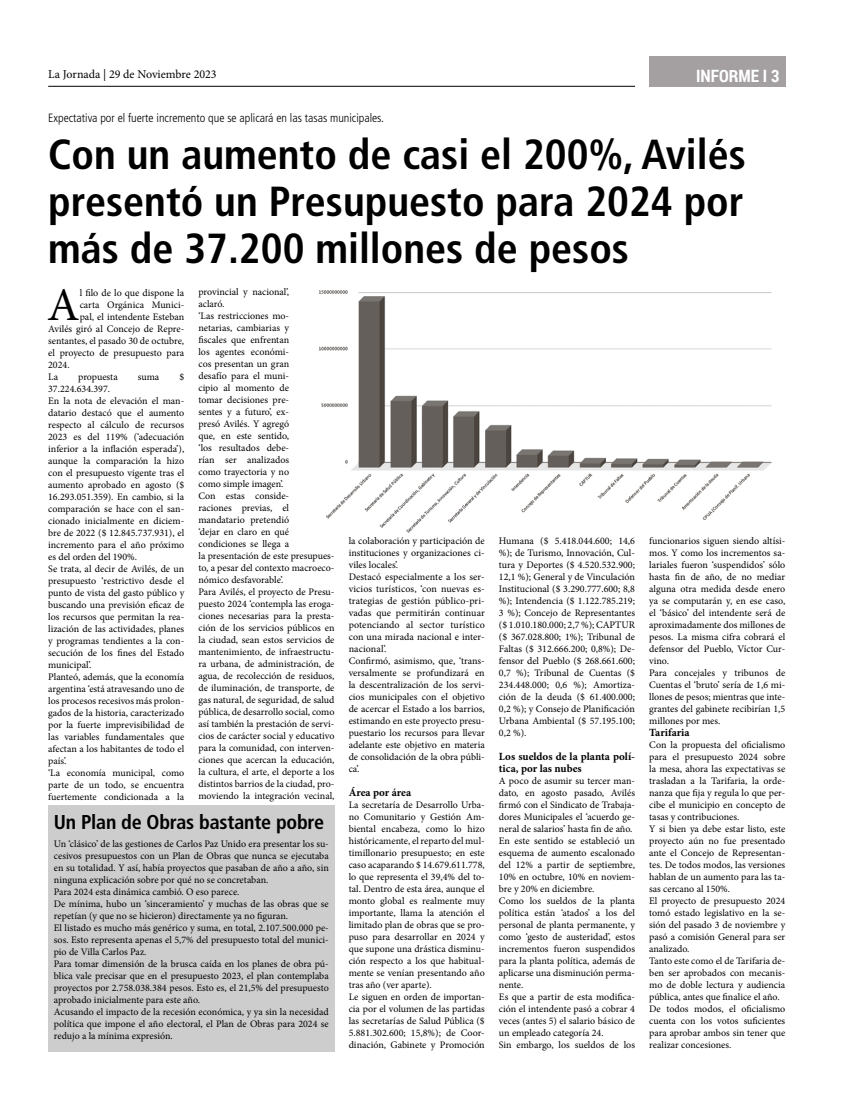
<style>
.page{position:relative;width:842px;height:1106px;background:#fff}
.page>*{position:absolute;margin:0;border:0;box-sizing:border-box;transform-origin:0 0}
.t1{font:46.9px "Minion Pro";color:#000}
.t2{font:700 condensed 42px/47px "Frutiger LT Std";color:#000;text-align:justify}
.t3{font:700 condensed 20px "Frutiger LT Std";letter-spacing:-.01em;color:#000}
.t4{font:700 17px "Roboto Condensed";color:#fff}
.t5{font:300 condensed 12px "Frutiger LT Std";color:#000}
.t6{font:12px "Minion Pro";color:#000}
.t7{font:700 11px/12px "Minion Pro";color:#000}
.t8{font:10px/12px "Minion Pro";color:#000}
</style>
<div class="page">
<div style="left:649px;top:57px;width:136px;height:30px;background:#a4a0a1"></div>
<hr style="left:48px;top:86px;width:587px;height:1px;background:#000">
<div style="left:48px;top:804px;width:286px;height:247px;background:#cdcdcd"></div>
<img style="left:319px;top:279px;width:453px;height:254px">
<p class="t6" style="left:48px;top:66px;width:170px">La Jornada | 29 de Noviembre 2023</p>
<h3 class="t4" style="left:696px;top:64px;width:85px">INFORME I 3</h3>
<p class="t5" style="left:48px;top:111px;width:337px">Expectativa por el fuerte incremento que se aplicará en las tasas municipales.</p>
<h2 class="t2" style="left:48px;top:131px;width:699px">Con un aumento de casi el 200%, Avilés presentó un Presupuesto para 2024 por más de 37.200 millones de pesos</h2>
<h1 class="t1" style="left:47px;top:273px;width:34px">A</h1>
<p class="t8" style="left:80px;top:286px;width:106px">l filo de lo que dispone la</p>
<p class="t8" style="left:80px;top:298px;width:106px">carta Orgánica Munici-</p>
<p class="t8" style="left:80px;top:310px;width:106px">pal, el intendente Esteban</p>
<p class="t8" style="left:48px;top:322px;width:138px">Avilés giró al Concejo de Repre-</p>
<p class="t8" style="left:48px;top:334px;width:138px">sentantes, el pasado 30 de octubre,</p>
<p class="t8" style="left:48px;top:346px;width:138px">el proyecto de presupuesto para</p>
<p class="t8" style="left:48px;top:358px;width:23px">2024.</p>
<p class="t8" style="left:48px;top:370px;width:11px">La</p>
<p class="t8" style="left:78px;top:370px;width:41px">propuesta</p>
<p class="t8" style="left:138px;top:370px;width:23px">suma</p>
<p class="t8" style="left:179px;top:370px;width:6px">$</p>
<p class="t8" style="left:48px;top:382px;width:138px">37.224.634.397.<br>En la nota de elevación el man&shy;datario destacó que el aumento respecto al cálculo de recursos<br>2023 es del 119% (‘adecuación inferior a la inflación esperada’), aunque la comparación la hizo con el presupuesto vigente tras el aumento aprobado en agosto ($<br>16.293.051.359). En cambio, si la comparación se hace con el san&shy;cionado inicialmente en diciem&shy;bre de 2022 ($ 12.845.737.931), el incremento para el año próximo es del orden del 190%.<br>Se trata, al decir de Avilés, de un presupuesto ‘restrictivo desde el punto de vista del gasto público y buscando una previsión eficaz de los recursos que permitan la rea&shy;lización de las actividades, planes y programas tendientes a la con&shy;secución de los fines del Estado municipal’.<br>Planteó, además, que la economía argentina ‘está atravesando uno de los procesos recesivos más prolon&shy;gados de la historia, caracterizado por la fuerte imprevisibilidad de las variables fundamentales que afectan a los habitantes de todo el país’.<br>‘La economía municipal, como parte de un todo, se encuentra fuertemente condicionada a la</p>
<p class="t8" style="left:198px;top:285px;width:138px">provincial y nacional’,<br>aclaró.<br>‘Las restricciones mo-<br>netarias, cambiarias y<br>fiscales que enfrentan<br>los agentes económi-<br>cos presentan un gran<br>desafío para el muni-<br>cipio al momento de<br>tomar decisiones pre-<br>sentes y a futuro’, ex-<br>presó Avilés. Y agregó<br>que, en este sentido,<br>‘los resultados debe-<br>rían ser analizados<br>como trayectoria y no<br>como simple imagen’.<br>Con estas conside-<br>raciones previas, el mandatario pretendió<br>‘dejar en claro en qué condiciones se llega a<br>la presentación de este presupues&shy;to, a pesar del contexto macroeco&shy;nómico desfavorable’.<br>Para Avilés, el proyecto de Presu&shy;puesto 2024 ‘contempla las eroga&shy;ciones necesarias para la presta&shy;ción de los servicios públicos en la ciudad, sean estos servicios de mantenimiento, de infraestructu&shy;ra urbana, de administración, de agua, de recolección de residuos, de iluminación, de transporte, de gas natural, de seguridad, de salud pública, de desarrollo social, como así también la prestación de servi&shy;cios de carácter social y educativo para la comunidad, con interven&shy;ciones que acercan la educación, la cultura, el arte, el deporte a los distintos barrios de la ciudad, pro&shy;moviendo la integración vecinal,</p>
<h3 class="t3" style="left:54px;top:810px;width:272px">Un Plan de Obras bastante pobre</h3>
<p class="t8" style="left:54px;top:837px;width:276px">Un ‘clásico’ de las gestiones de Carlos Paz Unido era presentar los su&shy;cesivos presupuestos con un Plan de Obras que nunca se ejecutaba en su totalidad. Y así, había proyectos que pasaban de año a año, sin ninguna explicación sobre por qué no se concretaban.<br>Para 2024 esta dinámica cambió. O eso parece.<br>De mínima, hubo un ‘sinceramiento’ y muchas de las obras que se repetían (y que no se hicieron) directamente ya no figuran.<br>El listado es mucho más genérico y suma, en total, 2.107.500.000 pe&shy;sos. Esto representa apenas el 5,7% del presupuesto total del munici&shy;pio de Villa Carlos Paz.<br>Para tomar dimensión de la brusca caída en los planes de obra pú&shy;blica vale precisar que en el presupuesto 2023, el plan contemplaba proyectos por 2.758.038.384 pesos. Esto es, el 21,5% del presupuesto aprobado inicialmente para este año.<br>Acusando el impacto de la recesión económica, y ya sin la necesidad política que impone el año electoral, el Plan de Obras para 2024 se redujo a la mínima expresión.</p>
<p class="t8" style="left:349px;top:535px;width:138px">la colaboración y participación de instituciones y organizaciones ci&shy;viles locales’.<br>Destacó especialmente a los ser&shy;vicios turísticos, ‘con nuevas es&shy;trategias de gestión público-pri&shy;vadas que permitirán continuar potenciando al sector turístico con una mirada nacional e inter&shy;nacional’.<br>Confirmó, asimismo, que, ‘trans&shy;versalmente se profundizará en la descentralización de los servi&shy;cios municipales con el objetivo de acercar el Estado a los barrios, estimando en este proyecto presu&shy;puestario los recursos para llevar adelante este objetivo en materia de consolidación de la obra públi&shy;ca’.</p>
<p class="t7" style="left:349px;top:786px;width:64px">Área por área</p>
<p class="t8" style="left:349px;top:799px;width:138px">La secretaría de Desarrollo Urba&shy;no Comunitario y Gestión Am&shy;biental encabeza, como lo hizo históricamente, el reparto del mul&shy;timillonario presupuesto; en este caso acaparando $ 14.679.611.778, lo que representa el 39,4% del to&shy;tal. Dentro de esta área, aunque el monto global es realmente muy importante, llama la atención el limitado plan de obras que se pro&shy;puso para desarrollar en 2024 y que supone una drástica disminu&shy;ción respecto a los que habitual&shy;mente se venían presentando año tras año (ver aparte).<br>Le siguen en orden de importan&shy;cia por el volumen de las partidas las secretarías de Salud Pública ($<br>5.881.302.600; 15,8%); de Coor&shy;dinación, Gabinete y Promoción</p>
<p class="t8" style="left:499px;top:535px;width:138px;text-align:justify">Humana ($ 5.418.044.600; 14,6 %); de Turismo, Innovación, Cul&shy;tura y Deportes ($ 4.520.532.900; 12,1 %); General y de Vinculación Institucional ($ 3.290.777.600; 8,8 %); Intendencia ($ 1.122.785.219; 3 %); Concejo de Representantes ($ 1.010.180.000; 2,7 %); CAPTUR ($ 367.028.800; 1%); Tribunal de Faltas ($ 312.666.200; 0,8%); De&shy;fensor del Pueblo ($ 268.661.600; 0,7 %); Tribunal de Cuentas ($ 234.448.000; 0,6 %); Amortiza&shy;ción de la deuda ($ 61.400.000; 0,2 %); y Consejo de Planificación Urbana Ambiental ($ 57.195.100; 0,2 %).</p>
<p class="t7" style="left:499px;top:750px;width:138px">Los sueldos de la planta polí&shy;tica, por las nubes</p>
<p class="t8" style="left:499px;top:775px;width:138px">A poco de asumir su tercer man&shy;dato, en agosto pasado, Avilés firmó con el Sindicato de Trabaja&shy;dores Municipales el ‘acuerdo ge&shy;neral de salarios’ hasta fin de año.<br>En este sentido se estableció un esquema de aumento escalonado del 12% a partir de septiembre,<br>10% en octubre, 10% en noviem&shy;bre y 20% en diciembre.<br>Como los sueldos de la planta política están ‘atados’ a los del personal de planta permanente, y como ‘gesto de austeridad’, estos incrementos fueron suspendidos para la planta política, además de aplicarse una disminución perma&shy;nente.<br>Es que a partir de esta modifica&shy;ción el intendente pasó a cobrar 4 veces (antes 5) el salario básico de un empleado categoría 24.<br>Sin embargo, los sueldos de los</p>
<p class="t8" style="left:649px;top:535px;width:138px">funcionarios siguen siendo altísi&shy;mos. Y como los incrementos sa&shy;lariales fueron ‘suspendidos’ sólo hasta fin de año, de no mediar alguna otra medida desde enero ya se computarán y, en ese caso, el ‘básico’ del intendente será de aproximadamente dos millones de pesos. La misma cifra cobrará el defensor del Pueblo, Víctor Cur&shy;vino.<br>Para concejales y tribunos de<br>Cuentas el ‘bruto’ sería de 1,6 mi&shy;llones de pesos; mientras que inte&shy;grantes del gabinete recibirían 1,5 millones por mes.</p>
<p class="t7" style="left:649px;top:726px;width:42px">Tarifaria</p>
<p class="t8" style="left:649px;top:739px;width:138px">Con la propuesta del oficialismo para el presupuesto 2024 sobre la mesa, ahora las expectativas se trasladan a la Tarifaria, la orde&shy;nanza que fija y regula lo que per&shy;cibe el municipio en concepto de tasas y contribuciones.<br>Y si bien ya debe estar listo, este proyecto aún no fue presentado ante el Concejo de Representan&shy;tes. De todos modos, las versiones hablan de un aumento para las ta&shy;sas cercano al 150%.<br>El proyecto de presupuesto 2024 tomó estado legislativo en la se&shy;sión del pasado 3 de noviembre y pasó a comisión General para ser analizado.<br>Tanto este como el de Tarifaria de&shy;ben ser aprobados con mecanis&shy;mo de doble lectura y audiencia pública, antes que finalice el año.<br>De todos modos, el oficialismo cuenta con los votos suficientes para aprobar ambos sin tener que realizar concesiones.</p>
</div>
